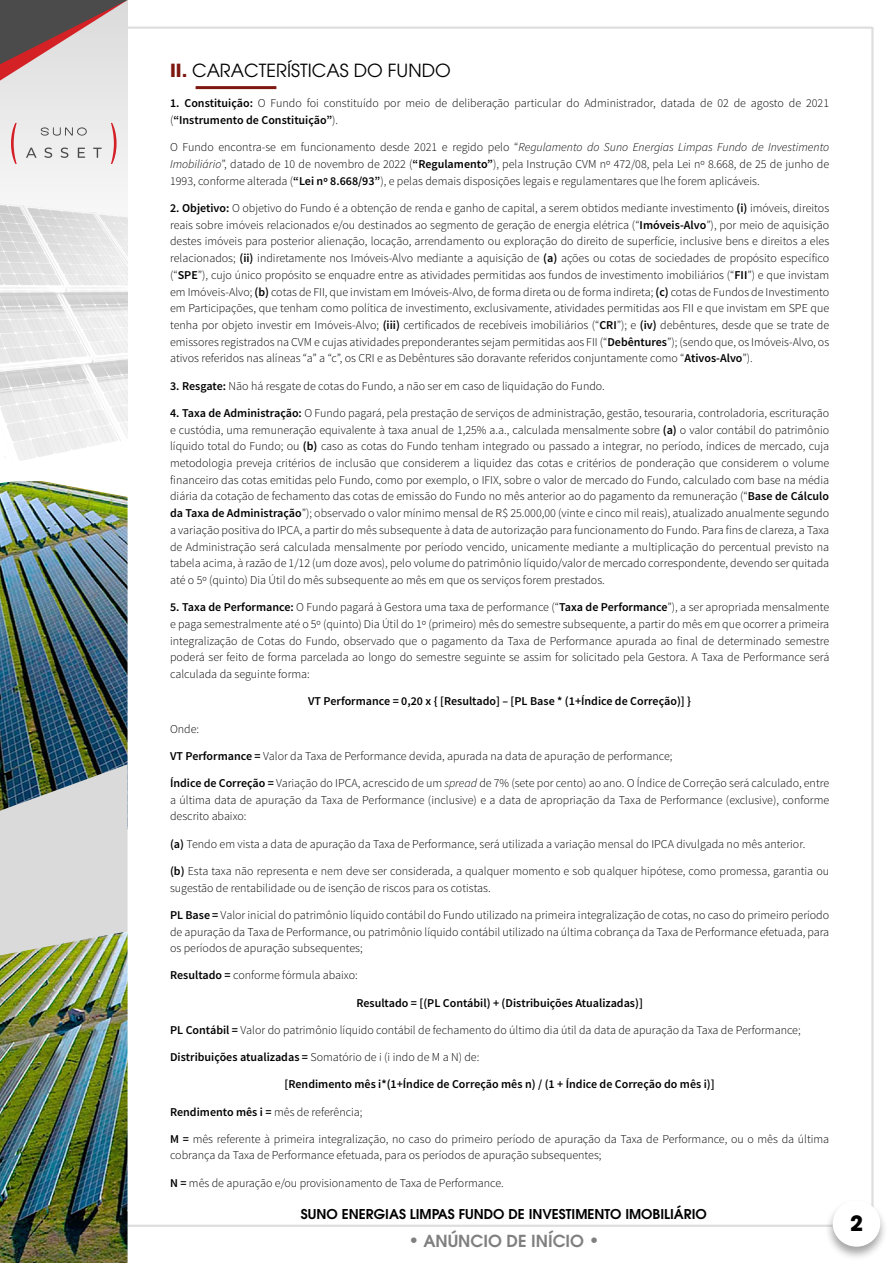
<style>
.page{position:relative;width:893px;height:1263px;background:#fff}
.page>*{position:absolute;margin:0;border:0;box-sizing:border-box;transform-origin:0 0}
.t1{font:700 21px "ITC Avant Garde Pro";color:#000}
.t2{font:18px "ITC Avant Garde Pro";color:#000}
.t3{font:600 16.5px "ITC Avant Garde Pro";color:#808080}
.t4{font:600 13.5px "ITC Avant Garde Pro";color:#000}
.t5{font:300 12px/16.6px "Source Sans Pro";color:#000;text-align:justify}
.t6{font:600 12px "Source Sans Pro";color:#000}
.s1{font-weight:700;color:#7d1710}
.s2{font-weight:600}
.s3{font-style:italic}
.s4{font-size:18px}
</style>
<div class="page">
<hr style="left:0;top:1225px;width:838px;height:2px;background:#ccc">
<hr style="left:60px;top:27px;width:812px;height:2px;background:#ccc">
<div style="left:0;top:0;width:128px;height:267px;background:#ededed"></div>
<img style="left:0;top:200px;width:128px;height:260px">
<img style="left:0;top:481px;width:128px;height:283px">
<img style="left:0;top:955px;width:128px;height:308px">
<svg style="left:0;top:0;width:128px;height:81px"></svg>
<svg style="left:11px;top:123px;width:6px;height:41px"></svg>
<svg style="left:111px;top:123px;width:6px;height:41px"></svg>
<svg style="left:41px;top:127px;width:46px;height:9px"></svg>
<svg style="left:26px;top:148px;width:76px;height:10px"></svg>
<svg style="left:0;top:764px;width:128px;height:191px;background:#c0c5c1"></svg>
<hr style="left:871px;top:27px;width:3px;height:1186px;background:#ccc">
<div style="left:825px;top:1199px;width:63px;height:62px;background:#4a4a4a;opacity:.5"></div>
<div style="left:833px;top:1200px;width:47px;height:47px;background:#fff;border-radius:50%"></div>
<hr style="left:196px;top:86px;width:80px;height:3px;background:#7d1710">
<h2 class="t2" style="left:170px;top:59px;width:282px"><span class="s1">II.</span> CARACTERÍSTICAS DO FUNDO</h2>
<p class="t5" style="left:170px;top:95px;width:660px"><span class="s2">1. Constituição:</span> O Fundo foi constituído por meio de deliberação particular do Administrador, datada de 02 de agosto de 2021 (<span class="s2">“Instrumento de Constituição”</span>).</p>
<p class="t5" style="left:170px;top:139px;width:661px">O Fundo encontra-se em funcionamento desde 2021 e regido pelo “<span class="s3">Regulamento do Suno Energias Limpas Fundo de Investimento Imobiliário</span>”, datado de 10 de novembro de 2022 (<span class="s2">“Regulamento”</span>), pela Instrução CVM nº 472/08, pela Lei nº 8.668, de 25 de junho de 1993, conforme alterada (<span class="s2">“Lei nº 8.668/93”</span>), e pelas demais disposições legais e regulamentares que lhe forem aplicáveis.</p>
<p class="t5" style="left:170px;top:200px;width:661px"><span class="s2">2. Objetivo:</span> O objetivo do Fundo é a obtenção de renda e ganho de capital, a serem obtidos mediante investimento <span class="s2">(i)</span> imóveis, direitos reais sobre imóveis relacionados e/ou destinados ao segmento de geração de energia elétrica (“<span class="s2">Imóveis-Alvo</span>”), por meio de aquisição destes imóveis para posterior alienação, locação, arrendamento ou exploração do direito de superfície, inclusive bens e direitos a eles relacionados; <span class="s2">(ii)</span> indiretamente nos Imóveis-Alvo mediante a aquisição de <span class="s2">(a)</span> ações ou cotas de sociedades de propósito específico (“<span class="s2">SPE</span>”), cujo único propósito se enquadre entre as atividades permitidas aos fundos de investimento imobiliários (“<span class="s2">FII</span>”) e que invistam em Imóveis-Alvo; <span class="s2">(b)</span> cotas de FII, que invistam em Imóveis-Alvo, de forma direta ou de forma indireta; <span class="s2">(c)</span> cotas de Fundos de Investimento em Participações, que tenham como política de investimento, exclusivamente, atividades permitidas aos FII e que invistam em SPE que tenha por objeto investir em Imóveis-Alvo; <span class="s2">(iii)</span> certificados de recebíveis imobiliários (“<span class="s2">CRI</span>”); e <span class="s2">(iv)</span> debêntures, desde que se trate de emissores registrados na CVM e cujas atividades preponderantes sejam permitidas aos FII (“<span class="s2">Debêntures</span>”); (sendo que, os Imóveis-Alvo, os ativos referidos nas alíneas “a” a “c”, os CRI e as Debêntures são doravante referidos conjuntamente como “<span class="s2">Ativos-Alvo</span>”).</p>
<p class="t5" style="left:170px;top:377px;width:436px"><span class="s2">3. Resgate:</span> Não há resgate de cotas do Fundo, a não ser em caso de liquidação do Fundo.</p>
<p class="t5" style="left:170px;top:405px;width:661px"><span class="s2">4. Taxa de Administração:</span> O Fundo pagará, pela prestação de serviços de administração, gestão, tesouraria, controladoria, escrituração e custódia, uma remuneração equivalente à taxa anual de 1,25% a.a., calculada mensalmente sobre <span class="s2">(a)</span> o valor contábil do patrimônio líquido total do Fundo; ou <span class="s2">(b)</span> caso as cotas do Fundo tenham integrado ou passado a integrar, no período, índices de mercado, cuja metodologia preveja critérios de inclusão que considerem a liquidez das cotas e critérios de ponderação que considerem o volume financeiro das cotas emitidas pelo Fundo, como por exemplo, o IFIX, sobre o valor de mercado do Fundo, calculado com base na média diária da cotação de fechamento das cotas de emissão do Fundo no mês anterior ao do pagamento da remuneração (“<span class="s2">Base de Cálculo da Taxa de Administração</span>”); observado o valor mínimo mensal de R$ 25.000,00 (vinte e cinco mil reais), atualizado anualmente segundo a variação positiva do IPCA, a partir do mês subsequente à data de autorização para funcionamento do Fundo. Para fins de clareza, a Taxa de Administração será calculada mensalmente por período vencido, unicamente mediante a multiplicação do percentual previsto na tabela acima, à razão de 1/12 (um doze avos), pelo volume do patrimônio líquido/valor de mercado correspondente, devendo ser quitada até o 5º (quinto) Dia Útil do mês subsequente ao mês em que os serviços forem prestados.</p>
<p class="t5" style="left:170px;top:599px;width:661px"><span class="s2">5. Taxa de Performance:</span> O Fundo pagará à Gestora uma taxa de performance (“<span class="s2">Taxa de Performance</span>”), a ser apropriada mensalmente e paga semestralmente até o 5º (quinto) Dia Útil do 1º (primeiro) mês do semestre subsequente, a partir do mês em que ocorrer a primeira integralização de Cotas do Fundo, observado que o pagamento da Taxa de Performance apurada ao final de determinado semestre poderá ser feito de forma parcelada ao longo do semestre seguinte se assim for solicitado pela Gestora. A Taxa de Performance será calculada da seguinte forma:</p>
<p class="t6" style="left:308px;top:694px;width:384px">VT Performance = 0,20 x { [Resultado] – [PL Base * (1+Índice de Correção)] }</p>
<p class="t5" style="left:170px;top:720px;width:31px">Onde:</p>
<p class="t5" style="left:170px;top:747px;width:504px"><span class="s2">VT Performance =</span> Valor da Taxa de Performance devida, apurada na data de apuração de performance;</p>
<p class="t5" style="left:170px;top:775px;width:661px"><span class="s2">Índice de Correção =</span> Variação do IPCA, acrescido de um <span class="s3">spread</span> de 7% (sete por cento) ao ano. O Índice de Correção será calculado, entre a última data de apuração da Taxa de Performance (inclusive) e a data de apropriação da Taxa de Performance (exclusive), conforme descrito abaixo:</p>
<p class="t5" style="left:170px;top:835px;width:637px"><span class="s2">(a)</span> Tendo em vista a data de apuração da Taxa de Performance, será utilizada a variação mensal do IPCA divulgada no mês anterior.</p>
<p class="t5" style="left:170px;top:863px;width:661px"><span class="s2">(b)</span> Esta taxa não representa e nem deve ser considerada, a qualquer momento e sob qualquer hipótese, como promessa, garantia ou sugestão de rentabilidade ou de isenção de riscos para os cotistas.</p>
<p class="t5" style="left:170px;top:906px;width:661px"><span class="s2">PL Base =</span> Valor inicial do patrimônio líquido contábil do Fundo utilizado na primeira integralização de cotas, no caso do primeiro período de apuração da Taxa de Performance, ou patrimônio líquido contábil utilizado na última cobrança da Taxa de Performance efetuada, para os períodos de apuração subsequentes;</p>
<p class="t5" style="left:170px;top:967px;width:189px"><span class="s2">Resultado =</span> conforme fórmula abaixo:</p>
<p class="t6" style="left:356px;top:995px;width:288px">Resultado = [(PL Contábil) + (Distribuições Atualizadas)]</p>
<p class="t5" style="left:170px;top:1022px;width:632px"><span class="s2">PL Contábil =</span> Valor do patrimônio líquido contábil de fechamento do último dia útil da data de apuração da Taxa de Performance;</p>
<p class="t5" style="left:170px;top:1049px;width:311px"><span class="s2">Distribuições atualizadas =</span> Somatório de i (i indo de M a N) de:</p>
<p class="t6" style="left:285px;top:1077px;width:432px">[Rendimento mês i*(1+Índice de Correção mês n) / (1 + Índice de Correção do mês i)]</p>
<p class="t5" style="left:170px;top:1103px;width:194px"><span class="s2">Rendimento mês i =</span> mês de referência;</p>
<p class="t5" style="left:170px;top:1130px;width:661px"><span class="s2">M =</span> mês referente à primeira integralização, no caso do primeiro período de apuração da Taxa de Performance, ou o mês da última cobrança da Taxa de Performance efetuada, para os períodos de apuração subsequentes;</p>
<p class="t5" style="left:170px;top:1174px;width:335px"><span class="s2">N =</span> mês de apuração e/ou provisionamento de Taxa de Performance.</p>
<p class="t4" style="left:301px;top:1205px;width:407px">SUNO ENERGIAS LIMPAS FUNDO DE INVESTIMENTO IMOBILIÁRIO</p>
<h3 class="t3" style="left:408px;top:1230px;width:193px"><span class="s4">•</span> ANÚNCIO DE INÍCIO <span class="s4">•</span></h3>
<h1 class="t1" style="left:850px;top:1209px;width:14px">2</h1>
</div>
